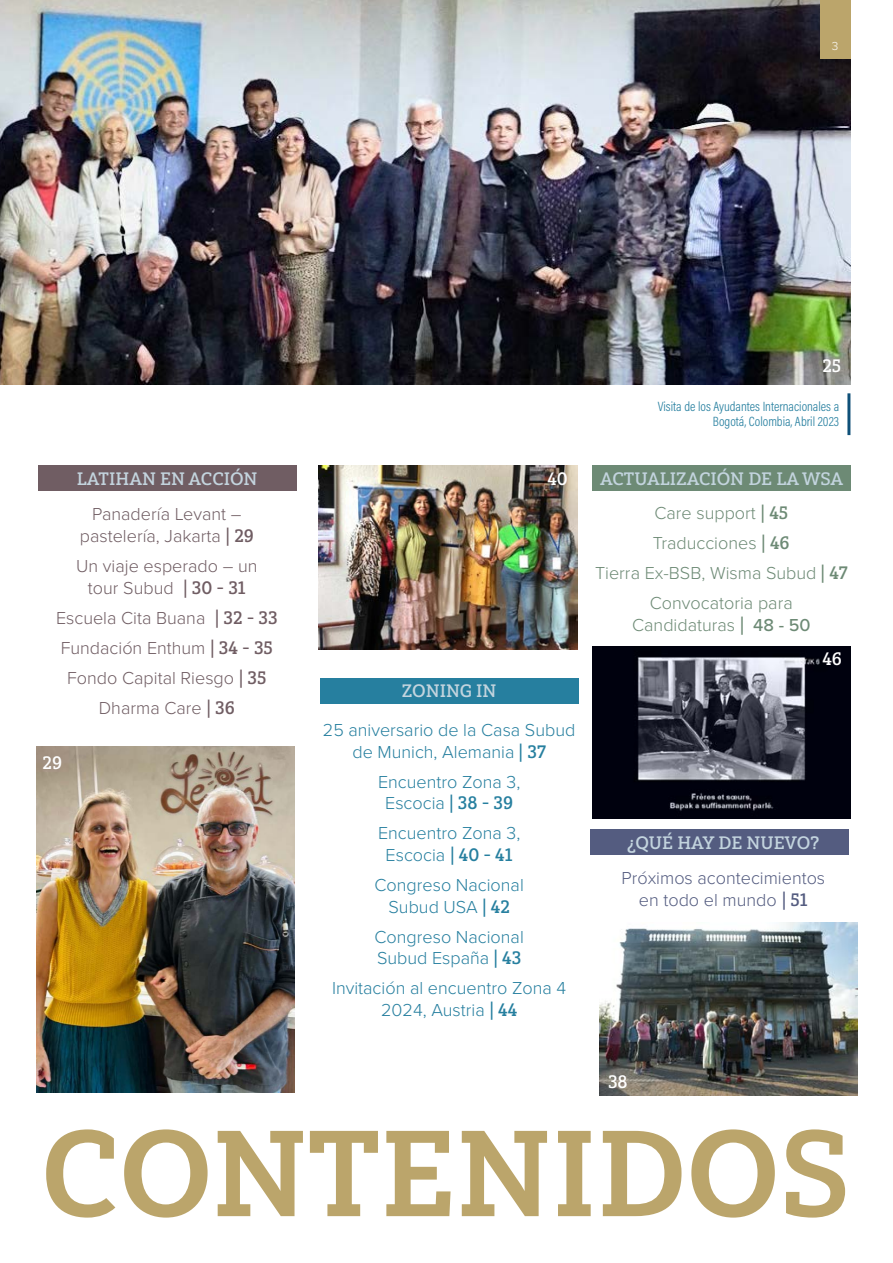
<style>
.page{position:relative;width:893px;height:1263px;background:#fff}
.page>*{position:absolute;margin:0;border:0;box-sizing:border-box;transform-origin:0 0}
.t1{font:121.8px "Yorkten Slab Nor Bol";color:#bba56b}
.t2{font:300 18px/21.6px "Proxima Nova";color:#267f9f;text-align:center}
.t3{font:300 18px/21.6px "Proxima Nova";color:#705d63;text-align:center}
.t4{font:300 18px/21.6px "Proxima Nova";color:#6d8a75;text-align:center}
.t5{font:18px "Yorkten Slab Nor Med";color:#c3d4de}
.t6{font:300 18px/21.6px "Proxima Nova";color:#545c80;text-align:center}
.t7{font:18px "Yorkten Slab Nor Med";color:#fff}
.Image_caption{font:300 13.5px/15px "Acumin Pro Cond";color:#267f9f;text-align:right}
.t8{font:300 12px "Proxima Nova";color:#fff}
.s1{font-family:"Yorkten Slab Nor Med";font-weight:400}
.s2{font-weight:500}
</style>
<div class="page">
<img style="left:0;top:0;width:850px;height:385px">
<hr style="left:847px;top:393px;width:3px;height:42px;background:#0f5078">
<div style="left:38px;top:465px;width:258px;height:26px;background:#705d63"></div>
<img style="left:600px;top:923px;width:258px;height:172px">
<img style="left:592px;top:646px;width:258px;height:173px">
<img style="left:36px;top:746px;width:258px;height:347px">
<img style="left:319px;top:466px;width:258px;height:184px">
<div style="left:592px;top:466px;width:258px;height:25px;background:#6d8a75"></div>
<div style="left:320px;top:678px;width:258px;height:26px;background:#267f9f"></div>
<div style="left:591px;top:829px;width:258px;height:26px;background:#545c80"></div>
<div style="left:820px;top:0;width:30px;height:58px;background:#bba56b"></div>
<p class="t8" style="left:832px;top:37px;width:8px">3</p>
<p class="t5" style="left:77px;top:467px;width:182px">LATIHAN EN ACCIÓN</p>
<p class="t3" style="left:80px;top:502px;width:175px">Panadería Levant – pastelería, Jakarta <span class="s1">| 29</span></p>
<p class="t3" style="left:76px;top:554px;width:183px">Un viaje esperado – un tour Subud <span class="s1">| 30 - 31</span></p>
<p class="t3" style="left:56px;top:606px;width:223px">Escuela Cita Buana <span class="s1">| 32 - 33</span></p>
<p class="t3" style="left:61px;top:636px;width:214px">Fundación Enthum <span class="s1">| 34 - 35</span></p>
<p class="t3" style="left:67px;top:666px;width:201px">Fondo Capital Riesgo <span class="s1">| 35</span></p>
<p class="t3" style="left:99px;top:696px;width:138px">Dharma Care <span class="s1">| 36</span></p>
<p class="t7" style="left:43px;top:752px;width:21px">29</p>
<p class="t7" style="left:547px;top:468px;width:22px">40</p>
<p class="t5" style="left:402px;top:680px;width:96px">ZONING IN</p>
<p class="t2" style="left:323px;top:718px;width:254px">25 aniversario de la Casa Subud de Munich, Alemania <span class="s1">| 37</span></p>
<p class="t2" style="left:378px;top:770px;width:144px">Encuentro Zona 3,<br>Escocia <span class="s1">| 38 - 39</span></p>
<p class="t2" style="left:378px;top:821px;width:144px">Encuentro Zona 3,<br>Escocia <span class="s1">| 40 - 41</span></p>
<p class="t2" style="left:374px;top:873px;width:151px">Congreso Nacional<br>Subud USA <span class="s1">| 42</span></p>
<p class="t2" style="left:374px;top:925px;width:151px;text-align:left">Congreso Nacional<br>Subud España <span class="s1">| 43</span></p>
<p class="t2" style="left:332px;top:977px;width:236px">Invitación al encuentro Zona 4<br>2024, Austria <span class="s1">| 44</span></p>
<p class="t7" style="left:822px;top:355px;width:20px">25</p>
<p class="Image_caption" style="left:658px;top:399px;width:183px">Visita de los Ayudantes Internacionales a<br>Bogotá, Colombia, Abril 2023</p>
<p class="t5" style="left:600px;top:468px;width:244px">ACTUALIZACIÓN DE LA WSA</p>
<p class="t4" style="left:654px;top:501px;width:135px">Care support <span class="s1">| 45</span></p>
<p class="t4" style="left:653px;top:531px;width:138px">Traducciones <span class="s1">| 46</span></p>
<p class="t4" style="left:595px;top:561px;width:254px">Tierra Ex-BSB, Wisma Subud <span class="s1">| 47</span></p>
<p class="t4" style="left:632px;top:591px;width:180px">Convocatoria para<br>Candidaturas <span class="s1">|</span> <span class="s2">48 - 50</span></p>
<p class="t7" style="left:822px;top:647px;width:21px">46</p>
<p class="t5" style="left:627px;top:832px;width:194px">¿QUÉ HAY DE NUEVO?</p>
<p class="t6" style="left:621px;top:866px;width:205px">Próximos acontecimientos en todo el mundo <span class="s1">| 51</span></p>
<p class="t7" style="left:608px;top:1071px;width:21px">38</p>
<p class="t1" style="left:41px;top:1099px;width:811px">CONTENIDOS</p>
</div>
